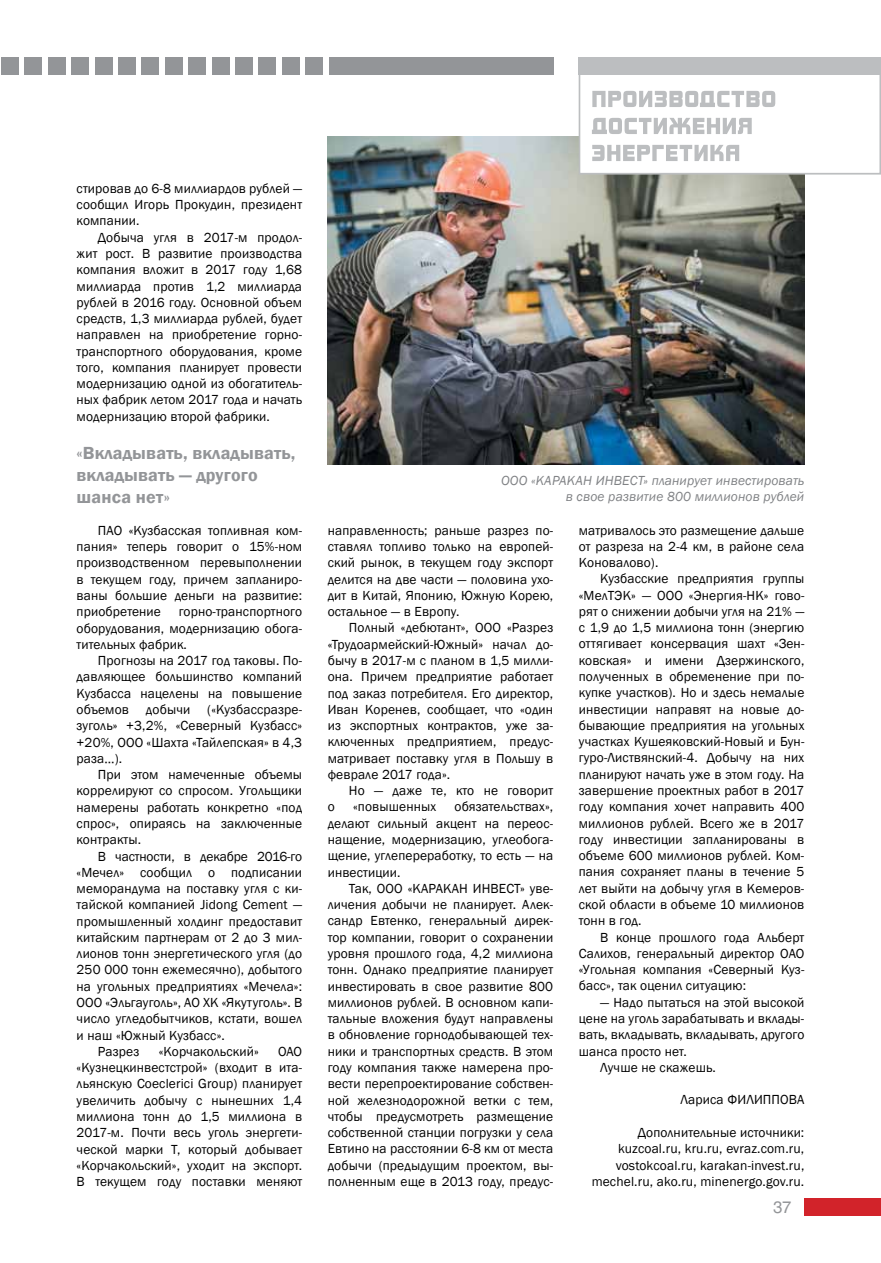
<style>
.page{position:relative;width:881px;height:1263px;background:#fff}
.page>*{position:absolute;margin:0;border:0;box-sizing:border-box;transform-origin:0 0}
.t1{font:600 18px/21.6px "Franklin Gothic";letter-spacing:.01em;color:#939598}
.t2{font:16.5px "Helios";color:#939598}
.t3{font:13.5px/16.4px "Franklin Gothic";letter-spacing:.01em;color:#000;text-align:justify}
.t4{font:italic 13.5px/16.2px "Franklin Gothic";letter-spacing:.01em;color:#808285;text-align:right}
.t5{font:13.5px "Franklin Gothic";letter-spacing:-.01em;color:#000}
</style>
<div class="page">
<img style="left:327px;top:136px;width:477px;height:328px">
<div style="left:579px;top:58px;width:300px;height:116px;background:#fff"></div>
<div style="left:578px;top:57px;width:302px;height:117px;border:2px solid #bcbec0"></div>
<div style="left:329px;top:58px;width:224px;height:17px;background:#939598"></div>
<div style="left:1px;top:58px;width:17px;height:17px;background:#939598"></div>
<div style="left:578px;top:58px;width:302px;height:17px;background:#bcbec0"></div>
<div style="left:804px;top:1198px;width:76px;height:17px;background:#d2232a"></div>
<div style="left:25px;top:58px;width:17px;height:17px;background:#939598"></div>
<div style="left:48px;top:58px;width:17px;height:17px;background:#939598"></div>
<div style="left:72px;top:58px;width:17px;height:17px;background:#939598"></div>
<div style="left:95px;top:58px;width:17px;height:17px;background:#939598"></div>
<div style="left:118px;top:58px;width:17px;height:17px;background:#939598"></div>
<div style="left:142px;top:58px;width:17px;height:17px;background:#939598"></div>
<div style="left:165px;top:58px;width:17px;height:17px;background:#939598"></div>
<div style="left:188px;top:58px;width:17px;height:17px;background:#939598"></div>
<div style="left:212px;top:58px;width:17px;height:17px;background:#939598"></div>
<div style="left:235px;top:58px;width:17px;height:17px;background:#939598"></div>
<div style="left:259px;top:58px;width:17px;height:17px;background:#939598"></div>
<div style="left:282px;top:58px;width:17px;height:17px;background:#939598"></div>
<div style="left:305px;top:58px;width:17px;height:17px;background:#939598"></div>
<svg style="left:592px;top:145px;width:147px;height:16px"></svg>
<svg style="left:592px;top:118px;width:159px;height:16px"></svg>
<svg style="left:592px;top:91px;width:183px;height:16px"></svg>
<p class="t3" style="left:77px;top:180px;width:227px">стировав до 6-8 миллиардов рублей — сообщил Игорь Прокудин, президент компании.</p>
<p class="t3" style="left:77px;top:229px;width:227px;text-indent:21px">Добыча угля в 2017-м продол&shy;жит рост. В развитие производства компания вложит в 2017 году 1,68 миллиарда против 1,2 миллиарда рублей в 2016 году. Основной объем средств, 1,3 миллиарда рублей, будет направлен на приобретение горно&shy;транспортного оборудования, кроме того, компания планирует провести модернизацию одной из обогатитель&shy;ных фабрик летом 2017 года и начать модернизацию второй фабрики.</p>
<h1 class="t1" style="left:77px;top:443px;width:220px">«Вкладывать, вкладывать, вкладывать — другого шанса нет»</h1>
<p class="t3" style="left:77px;top:522px;width:227px;text-indent:21px">ПАО «Кузбасская топливная ком&shy;пания» теперь говорит о 15%-ном производственном перевыполнении в текущем году, причем запланиро&shy;ваны большие деньги на развитие: приобретение</p>
<p class="t3" style="left:77px;top:604px;width:227px;text-indent:102px">горно-транспортного оборудования, модернизацию обога&shy;тительных фабрик.</p>
<p class="t3" style="left:77px;top:653px;width:227px;text-indent:21px">Прогнозы на 2017 год таковы. По&shy;давляющее большинство компаний Кузбасса нацелены на повышение объемов</p>
<p class="t3" style="left:77px;top:701px;width:227px;text-indent:131px">(«Кузбассразре&shy;зуголь» +3,2%, «Северный Кузбасс» +20%, ООО «Шахта «Тайлепская» в 4,3 раза…).</p>
<p class="t3" style="left:77px;top:767px;width:227px;text-indent:21px">При этом намеченные объемы коррелируют со спросом. Угольщики намерены работать конкретно «под спрос», опираясь на заключенные контракты.</p>
<p class="t5" style="left:98px;top:848px;width:206px">В частности, в декабре 2016-го</p>
<p class="t3" style="left:77px;top:864px;width:227px">«Мечел» сообщил о подписании</p>
<p class="t3" style="left:77px;top:881px;width:227px">меморандума на поставку угля с ки-</p>
<p class="t3" style="left:77px;top:897px;width:227px">тайской компанией Jidong Cement —</p>
<p class="t3" style="left:77px;top:913px;width:227px">промышленный холдинг предоставит</p>
<p class="t3" style="left:77px;top:929px;width:227px">китайским партнерам от 2 до 3 мил-</p>
<p class="t3" style="left:77px;top:946px;width:227px">лионов тонн энергетического угля (до</p>
<p class="t3" style="left:77px;top:962px;width:227px">250 000 тонн ежемесячно), добытого</p>
<p class="t3" style="left:77px;top:978px;width:227px">на угольных предприятиях «Мечела»:</p>
<p class="t3" style="left:77px;top:995px;width:227px">ООО «Эльгауголь», АО ХК «Якутуголь». В</p>
<p class="t3" style="left:77px;top:1011px;width:227px">число угледобытчиков, кстати, вошел</p>
<p class="t3" style="left:77px;top:1027px;width:150px">и наш «Южный Кузбасс».</p>
<p class="t3" style="left:98px;top:1043px;width:43px">Разрез</p>
<p class="t3" style="left:159px;top:1043px;width:101px">«Корчакольский»</p>
<p class="t3" style="left:146px;top:701px;width:46px">добычи</p>
<p class="t3" style="left:77px;top:1043px;width:227px;text-indent:201px">ОАО «Кузнецкинвестстрой» (входит в ита&shy;льянскую Coeclerici Group) планирует увеличить добычу с нынешних 1,4 миллиона тонн до 1,5 миллиона в 2017-м. Почти весь уголь энергети&shy;ческой марки Т, который добывает «Корчакольский», уходит на экспорт.<br>В текущем году поставки меняют</p>
<p class="t4" style="left:565px;top:473px;width:240px">ст» планирует инвестировать<br>в свое развитие 800 миллионов рублей</p>
<p class="t4" style="left:501px;top:473px;width:53px">ООО «Каракан</p>
<p class="t4" style="left:595px;top:473px;width:10px">инве</p>
<p class="t3" style="left:327px;top:522px;width:227px">направленность; раньше разрез по&shy;ставлял топливо только на европей&shy;ский рынок, в текущем году экспорт делится на две части — половина ухо&shy;дит в Китай, Японию, Южную Корею, остальное — в Европу.</p>
<p class="t3" style="left:327px;top:620px;width:227px;text-indent:21px">Полный «дебютант», ООО «Разрез «Трудоармейский-Южный» начал до&shy;бычу в 2017-м с планом в 1,5 милли&shy;она. Причем предприятие работает под заказ потребителя. Его директор, Иван Коренев, сообщает, что «один из экспортных контрактов, уже за&shy;ключенных предприятием, предус&shy;матривает поставку угля в Польшу в феврале 2017 года».</p>
<p class="t3" style="left:349px;top:783px;width:206px">Но — даже те, кто не говорит</p>
<p class="t3" style="left:327px;top:799px;width:9px">о</p>
<p class="t3" style="left:353px;top:799px;width:85px">«повышенных</p>
<p class="t3" style="left:454px;top:799px;width:100px">обязательствах»,</p>
<p class="t3" style="left:327px;top:815px;width:227px">делают сильный акцент на переос-</p>
<p class="t3" style="left:327px;top:832px;width:227px">нащение, модернизацию, углеобога-</p>
<p class="t3" style="left:327px;top:848px;width:227px">щение, углепереработку, то есть — на</p>
<p class="t3" style="left:327px;top:864px;width:74px">инвестиции.</p>
<p class="t3" style="left:349px;top:880px;width:81px">Так, ООО «Каракан</p>
<p class="t3" style="left:472px;top:880px;width:9px">инвест</p>
<p class="t3" style="left:327px;top:880px;width:227px;text-indent:192px">» уве&shy;личения добычи не планирует. Алек&shy;сандр Евтенко, генеральный дирек&shy;тор компании, говорит о сохранении уровня прошлого года, 4,2 миллиона тонн. Однако предприятие планирует инвестировать в свое развитие 800 миллионов рублей. В основном капи&shy;тальные вложения будут направлены в обновление горнодобывающей тех&shy;ники и транспортных средств. В этом году компания также намерена про&shy;вести перепроектирование собствен&shy;ной железнодорожной ветки с тем, чтобы предусмотреть размещение собственной станции погрузки у села Евтино на расстоянии 6-8 км от места добычи (предыдущим проектом, вы&shy;полненным еще в 2013 году, предус-</p>
<p class="t3" style="left:578px;top:522px;width:227px">матривалось это размещение дальше от разреза на 2-4 км, в районе села Коновалово).</p>
<p class="t3" style="left:578px;top:571px;width:227px;text-indent:21px">Кузбасские предприятия группы «МелТЭК» — ООО «Энергия-НК» гово&shy;рят о снижении добычи угля на 21% — с 1,9 до 1,5 миллиона тонн (энергию оттягивает консервация шахт «Зен&shy;ковская» и имени Дзержинского, полученных в обременение при по&shy;купке участков). Но и здесь немалые инвестиции направят на новые до&shy;бывающие предприятия на угольных участках Кушеяковский-Новый и Бун&shy;гуро-Листвянский-4. Добычу на них планируют начать уже в этом году. На завершение проектных работ в 2017 году компания хочет направить 400 миллионов рублей. Всего же в 2017 году инвестиции запланированы в объеме 600 миллионов рублей. Ком&shy;пания сохраняет планы в течение 5 лет выйти на добычу угля в Кемеров&shy;ской области в объеме 10 миллионов тонн в год.</p>
<p class="t3" style="left:578px;top:929px;width:227px;text-indent:21px">В конце прошлого года Альберт Салихов, генеральный директор ОАО «Угольная компания «Северный Куз&shy;басс», так оценил ситуацию:</p>
<p class="t3" style="left:600px;top:994px;width:206px">— Надо пытаться на этой высокой</p>
<p class="t3" style="left:578px;top:1010px;width:227px">цене на уголь зарабатывать и вклады-</p>
<p class="t3" style="left:578px;top:1027px;width:227px">вать, вкладывать, вкладывать, другого</p>
<p class="t3" style="left:578px;top:1043px;width:110px">шанса просто нет.</p>
<p class="t3" style="left:600px;top:1059px;width:117px">Лучше не скажешь.</p>
<p class="t3" style="left:680px;top:1092px;width:67px">Лариса Филиппова</p>
<p class="t3" style="left:591px;top:1124px;width:214px;text-align:right">Дополнительные источники: kuzcoal.ru, kru.ru, evraz.com.ru, vostokcoal.ru, karakan-invest.ru, mechel.ru, ako.ru, minenergo.gov.ru.</p>
<p class="t2" style="left:772px;top:1197px;width:20px">37</p>
</div>
